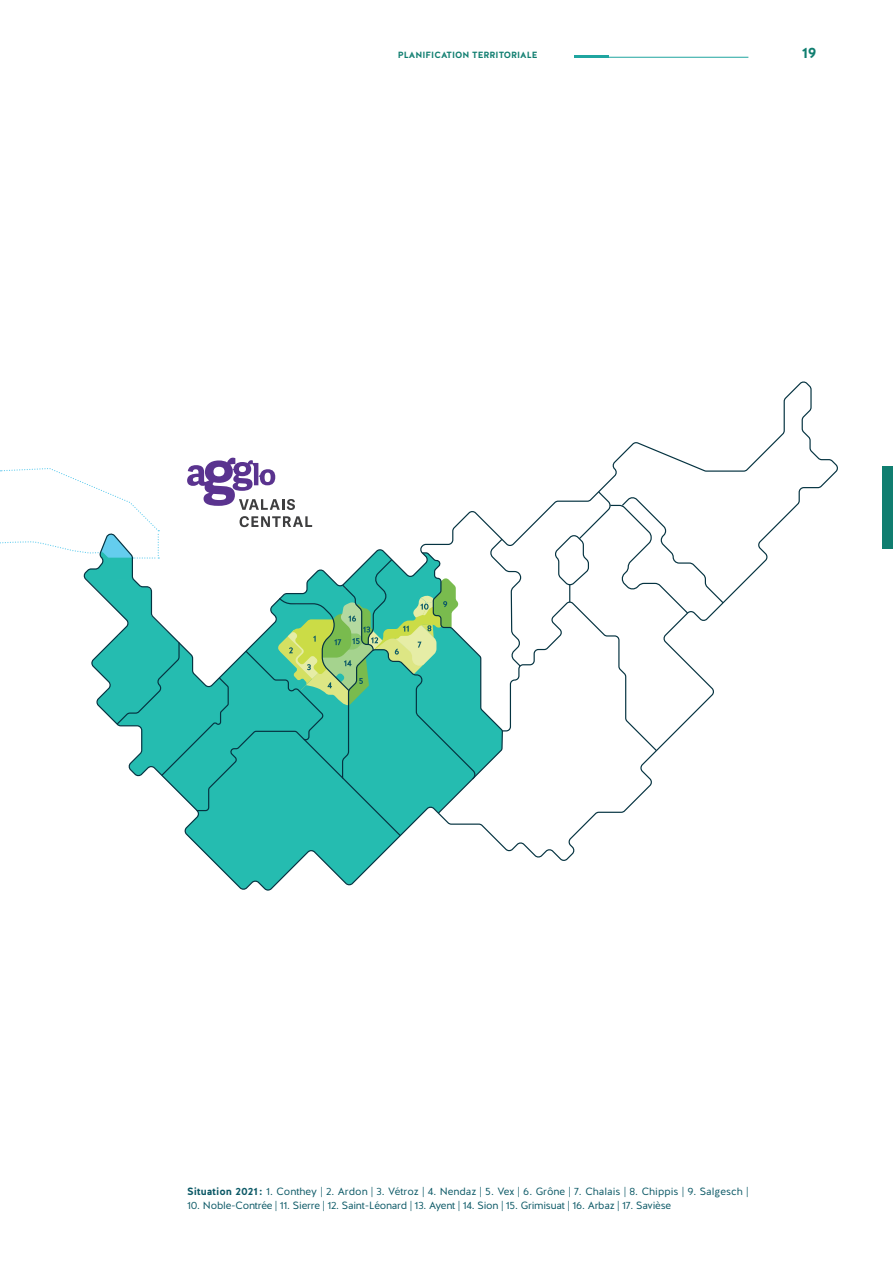
<style>
.page{position:relative;width:893px;height:1263px;background:#fff}
.page>*{position:absolute;margin:0;border:0;box-sizing:border-box;transform-origin:0 0}
.t1{font:700 15px "Halis GR";color:#107e70}
.t2{font:10.5px "Halis GR";color:#0c5966}
.t3{font:10.5px "Halis GR";letter-spacing:-.02em;color:#0c5966}
.t4{font:700 9px "Halis GR";color:#107e70}
.s1{font-weight:700}
</style>
<div class="page">
<hr style="left:574px;top:57px;width:174px;height:1px;background:#1fa5a0">
<hr style="left:574px;top:55px;width:34px;height:3px;background:#1fa5a0">
<div style="left:882px;top:466px;width:11px;height:83px;background:#107e70"></div>
<svg style="left:0;top:458px;width:725px;height:421px"></svg>
<p class="t4" style="left:398px;top:49px;width:141px">PLANIFICATION TERRITORIALE</p>
<h1 class="t1" style="left:802px;top:43px;width:17px">19</h1>
<p class="t2" style="left:187px;top:1185px;width:563px"><span class="s1">Situation 2021 :</span> 1. Conthey | 2. Ardon | 3. Vétroz | 4. Nendaz | 5. Vex | 6. Grône | 7. Chalais | 8. Chippis | 9. Salgesch |</p>
<p class="t3" style="left:187px;top:1198px;width:486px">10. Noble-Contrée | 11. Sierre | 12. Saint-Léonard | 13. Ayent | 14. Sion | 15. Grimisuat | 16. Arbaz | 17. Savièse</p>
</div>
